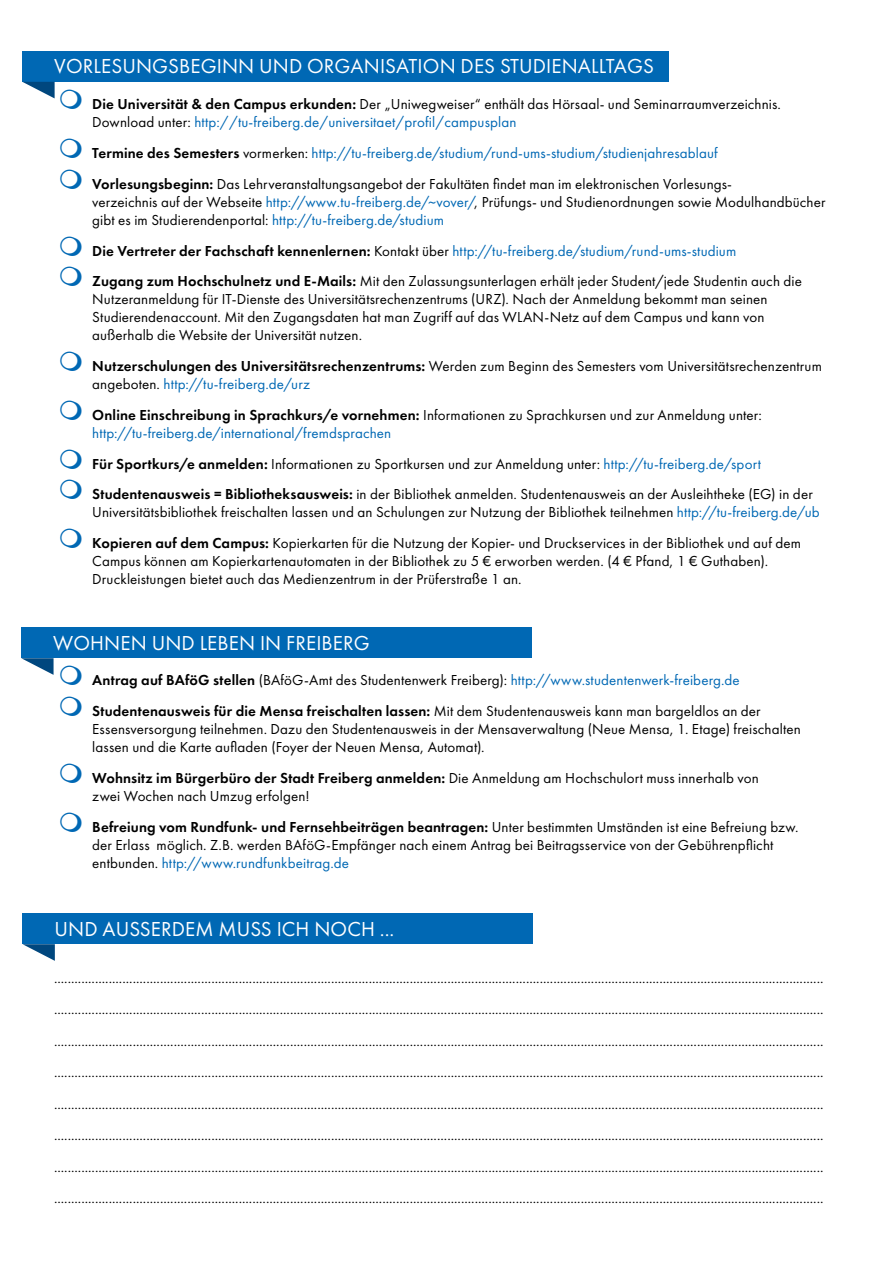
<style>
.page{position:relative;width:893px;height:1263px;background:#fff}
.page>*{position:absolute;margin:0;border:0;box-sizing:border-box;transform-origin:0 0}
.Überschrift_Banner{font:21px "Futura PT Book";letter-spacing:.005em;color:#fff}
.linie{font:15px/18px "Futura PT Book";letter-spacing:.01em;color:#000}
.t1{font:15px/18px "Futura PT Book";letter-spacing:.01em;color:#0068b4}
.s1{font-family:"Futura PT Demi"}
.s2{color:#0068b4}
.s3{font-family:"Futura PT Demi";color:#000}
.s4{color:#000}
</style>
<div class="page">
<div style="left:22px;top:51px;width:647px;height:31px;background:#0068b4"></div>
<svg style="left:23px;top:82px;width:32px;height:16px"></svg>
<div style="left:21px;top:627px;width:510px;height:31px;background:#0068b4"></div>
<svg style="left:21px;top:658px;width:33px;height:17px"></svg>
<div style="left:23px;top:913px;width:510px;height:31px;background:#0068b4"></div>
<svg style="left:23px;top:944px;width:32px;height:17px"></svg>
<p class="Überschrift_Banner" style="left:54px;top:54px;width:601px">VORLESUNGSBEGINN UND ORGANISATION DES STUDIENALLTAGS</p>
<p class="linie" style="left:92px;top:95px;width:690px"><span class="s1">Die Universität &amp; den Campus erkunden:</span> Der „Uniwegweiser“ enthält das Hörsaal- und Seminarraumverzeichnis.<br>Download unter: <span class="s2">http://tu-freiberg.de/universitaet/profil/campusplan</span></p>
<p class="t1" style="left:92px;top:144px;width:627px"><span class="s3">Termine des Semesters</span> <span class="s4">vormerken:</span> http://tu-freiberg.de/studium/rund-ums-studium/studienjahresablauf</p>
<p class="linie" style="left:92px;top:175px;width:735px"><span class="s1">Vorlesungsbeginn:</span> Das Lehrveranstaltungsangebot der Fakultäten findet man im elektronischen Vorlesungs-<br>verzeichnis auf der Webseite <span class="s2">http://www.tu-freiberg.de/~vover/</span>, Prüfungs- und Studienordnungen sowie Modulhandbücher gibt es im Studierendenportal: <span class="s2">http://tu-freiberg.de/studium</span></p>
<p class="t1" style="left:92px;top:241px;width:645px"><span class="s3">Die Vertreter der Fachschaft kennenlernen:</span> <span class="s4">Kontakt über</span> http://tu-freiberg.de/studium/rund-ums-studium</p>
<p class="linie" style="left:92px;top:272px;width:711px"><span class="s1">Zugang zum Hochschulnetz und E-Mails:</span> Mit den Zulassungsunterlagen erhält jeder Student/jede Studentin auch die Nutzeranmeldung für IT-Dienste des Universitätsrechenzentrums (URZ). Nach der Anmeldung bekommt man seinen Studierendenaccount. Mit den Zugangsdaten hat man Zugriff auf das WLAN-Netz auf dem Campus und kann von außerhalb die Website der Universität nutzen.</p>
<p class="linie" style="left:92px;top:357px;width:731px"><span class="s1">Nutzerschulungen des Universitätsrechenzentrums:</span> Werden zum Beginn des Semesters vom Universitätsrechenzentrum angeboten. <span class="s2">http://tu-freiberg.de/urz</span></p>
<p class="t1" style="left:92px;top:406px;width:671px"><span class="s3">Online Einschreibung in Sprachkurs/e vornehmen:</span> <span class="s4">Informationen zu Sprachkursen und zur Anmeldung unter: </span>http://tu-freiberg.de/international/fremdsprachen</p>
<p class="linie" style="left:92px;top:454px;width:670px"><span class="s1">Für Sportkurs/e anmelden:</span> Informationen zu Sportkursen und zur Anmeldung unter: <span class="s2">http://tu-freiberg.de/sport</span></p>
<p class="linie" style="left:92px;top:485px;width:729px"><span class="s1">Studentenausweis = Bibliotheksausweis:</span> in der Bibliothek anmelden. Studentenausweis an der Ausleihtheke (EG) in der<br>Universitätsbibliothek freischalten lassen und an Schulungen zur Nutzung der Bibliothek teilnehmen <span class="s2">http://tu-freiberg.de/ub</span></p>
<p class="linie" style="left:92px;top:534px;width:710px"><span class="s1">Kopieren auf dem Campus:</span> Kopierkarten für die Nutzung der Kopier- und Druckservices in der Bibliothek und auf dem<br>Campus können am Kopierkartenautomaten in der Bibliothek zu 5 € erworben werden. (4 € Pfand, 1 € Guthaben).<br>Druckleistungen bietet auch das Medienzentrum in der Prüferstraße 1 an.</p>
<p class="Überschrift_Banner" style="left:53px;top:630px;width:318px">WOHNEN UND LEBEN IN FREIBERG</p>
<p class="linie" style="left:92px;top:671px;width:649px"><span class="s1">Antrag auf BAföG stellen</span> (BAföG-Amt des Studentenwerk Freiberg): <span class="s2">http://www.studentenwerk-freiberg.de</span></p>
<p class="linie" style="left:92px;top:702px;width:710px"><span class="s1">Studentenausweis für die Mensa freischalten lassen:</span> Mit dem Studentenausweis kann man bargeldlos an der<br>Essensversorgung teilnehmen. Dazu den Studentenausweis in der Mensaverwaltung (Neue Mensa, 1. Etage) freischalten lassen und die Karte aufladen (Foyer der Neuen Mensa, Automat).</p>
<p class="linie" style="left:92px;top:769px;width:668px"><span class="s1">Wohnsitz im Bürgerbüro der Stadt Freiberg anmelden:</span> Die Anmeldung am Hochschulort muss innerhalb von zwei Wochen nach Umzug erfolgen!</p>
<p class="linie" style="left:92px;top:817px;width:708px"><span class="s1">Befreiung vom Rundfunk- und Fernsehbeiträgen beantragen:</span> Unter bestimmten Umständen ist eine Befreiung bzw. der Erlass möglich. Z.B. werden BAföG-Empfänger nach einem Antrag bei Beitragsservice von der Gebührenpflicht entbunden. <span class="s2">http://www.rundfunkbeitrag.de</span></p>
<p class="Überschrift_Banner" style="left:55px;top:916px;width:341px">UND AUSSERDEM MUSS ICH NOCH ...</p>
<p class="linie" style="left:54px;top:968px;width:771px">.................................................................................................................................................................................................................................</p>
<p class="linie" style="left:54px;top:1000px;width:771px">.................................................................................................................................................................................................................................</p>
<p class="linie" style="left:54px;top:1031px;width:771px">.................................................................................................................................................................................................................................</p>
<p class="linie" style="left:54px;top:1063px;width:771px">.................................................................................................................................................................................................................................</p>
<p class="linie" style="left:54px;top:1094px;width:771px">.................................................................................................................................................................................................................................</p>
<p class="linie" style="left:54px;top:1126px;width:771px">.................................................................................................................................................................................................................................</p>
<p class="linie" style="left:54px;top:1157px;width:771px">.................................................................................................................................................................................................................................</p>
<p class="linie" style="left:54px;top:1189px;width:771px">.................................................................................................................................................................................................................................</p>
</div>
